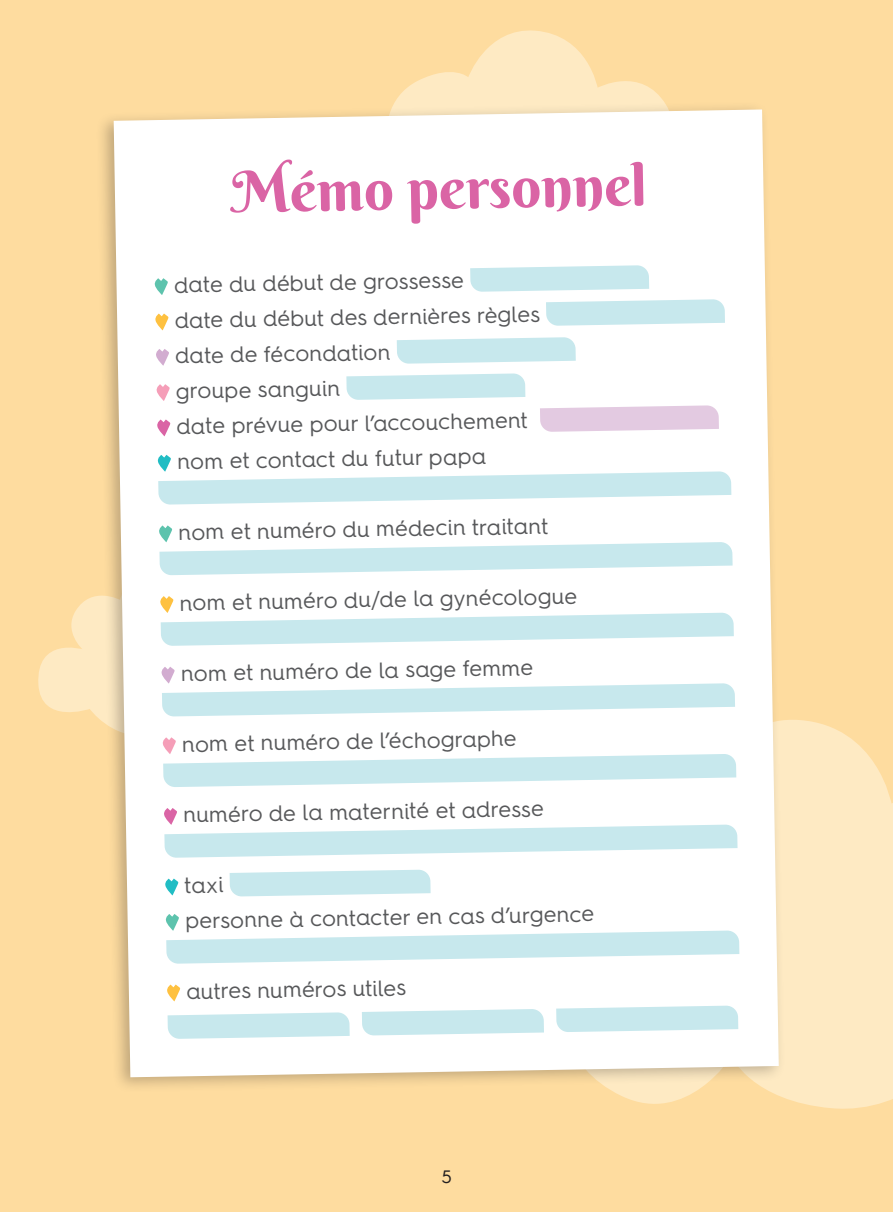
<style>
.page{position:relative;width:893px;height:1212px;background:#fedc9f}
.page>*{position:absolute;margin:0;border:0;box-sizing:border-box;transform-origin:0 0}
.t1{font:57.38px "Berkshire Swash";color:#da64a5}
.t2{font:22.05px/35.3px "Hurme Geometric Sans 4";color:#57585a}
.t3{font:18px "Hurme Geometric Sans 4";color:#231f20}
</style>
<div class="page">
<svg style="left:396px;top:30px;width:267px;height:70px;fill:#feeac3"></svg>
<svg style="left:38px;top:596px;width:58px;height:120px;fill:#feeac3"></svg>
<svg style="left:616px;top:720px;width:277px;height:389px;background:#fee8bf"></svg>
<div style="left:96px;top:100px;width:690px;height:993px;background:#231f20;opacity:.28"></div>
<div style="left:114px;top:109px;width:665px;height:968px;background:#fff"></div>
<svg style="left:154px;top:278px;width:15px;height:17px"></svg>
<svg style="left:470px;top:265px;width:179px;height:27px;background:#ceebef"></svg>
<svg style="left:155px;top:313px;width:14px;height:18px"></svg>
<svg style="left:546px;top:299px;width:179px;height:27px;background:#ceebef"></svg>
<svg style="left:155px;top:349px;width:15px;height:17px"></svg>
<svg style="left:397px;top:337px;width:179px;height:27px;background:#ceebef"></svg>
<svg style="left:156px;top:384px;width:14px;height:17px"></svg>
<svg style="left:346px;top:373px;width:179px;height:27px;background:#ceebef"></svg>
<svg style="left:157px;top:419px;width:14px;height:17px"></svg>
<svg style="left:540px;top:405px;width:179px;height:27px;background:#e6d1e5"></svg>
<svg style="left:157px;top:455px;width:574px;height:50px;background:#e4f4f6"></svg>
<svg style="left:158px;top:525px;width:575px;height:50px;background:#e3f3f6"></svg>
<svg style="left:160px;top:596px;width:574px;height:50px;background:#e4f3f5"></svg>
<svg style="left:161px;top:667px;width:574px;height:50px;background:#e4f3f6"></svg>
<svg style="left:162px;top:737px;width:574px;height:50px;background:#e4f3f6"></svg>
<svg style="left:163px;top:808px;width:574px;height:50px;background:#e4f3f6"></svg>
<svg style="left:165px;top:878px;width:14px;height:17px"></svg>
<svg style="left:230px;top:869px;width:201px;height:27px;background:#ceebef"></svg>
<svg style="left:165px;top:914px;width:574px;height:50px;background:#e4f4f6"></svg>
<svg style="left:166px;top:984px;width:15px;height:17px"></svg>
<svg style="left:168px;top:1012px;width:182px;height:27px;background:#ceebef"></svg>
<svg style="left:362px;top:1009px;width:182px;height:26px;background:#cceaee"></svg>
<svg style="left:556px;top:1005px;width:182px;height:27px;background:#ceebef"></svg>
<h1 class="t1" style="left:231px;top:156px;width:417px;rotate:-1deg">Mémo personnel</h1>
<p class="t2" style="left:174px;top:267px;width:367px;rotate:-1deg">date du début de grossesse<br>date du début des dernières règles date de fécondation<br>groupe sanguin<br>date prévue pour l’accouchement nom et contact du futur papa</p>
<p class="t2" style="left:178px;top:514px;width:371px;rotate:-1deg">nom et numéro du médecin traitant</p>
<p class="t2" style="left:179px;top:584px;width:399px;rotate:-1deg">nom et numéro du/de la gynécologue</p>
<p class="t2" style="left:181px;top:655px;width:354px;rotate:-1deg">nom et numéro de la sage femme</p>
<p class="t2" style="left:182px;top:726px;width:336px;rotate:-1deg">nom et numéro de l’échographe</p>
<p class="t2" style="left:183px;top:796px;width:362px;rotate:-1deg">numéro de la maternité et adresse</p>
<p class="t2" style="left:184px;top:867px;width:411px;rotate:-1deg">taxi<br>personne à contacter en cas d’urgence</p>
<p class="t2" style="left:186px;top:973px;width:222px;rotate:-1deg">autres numéros utiles</p>
<p class="t3" style="left:441px;top:1164px;width:12px">5</p>
</div>
